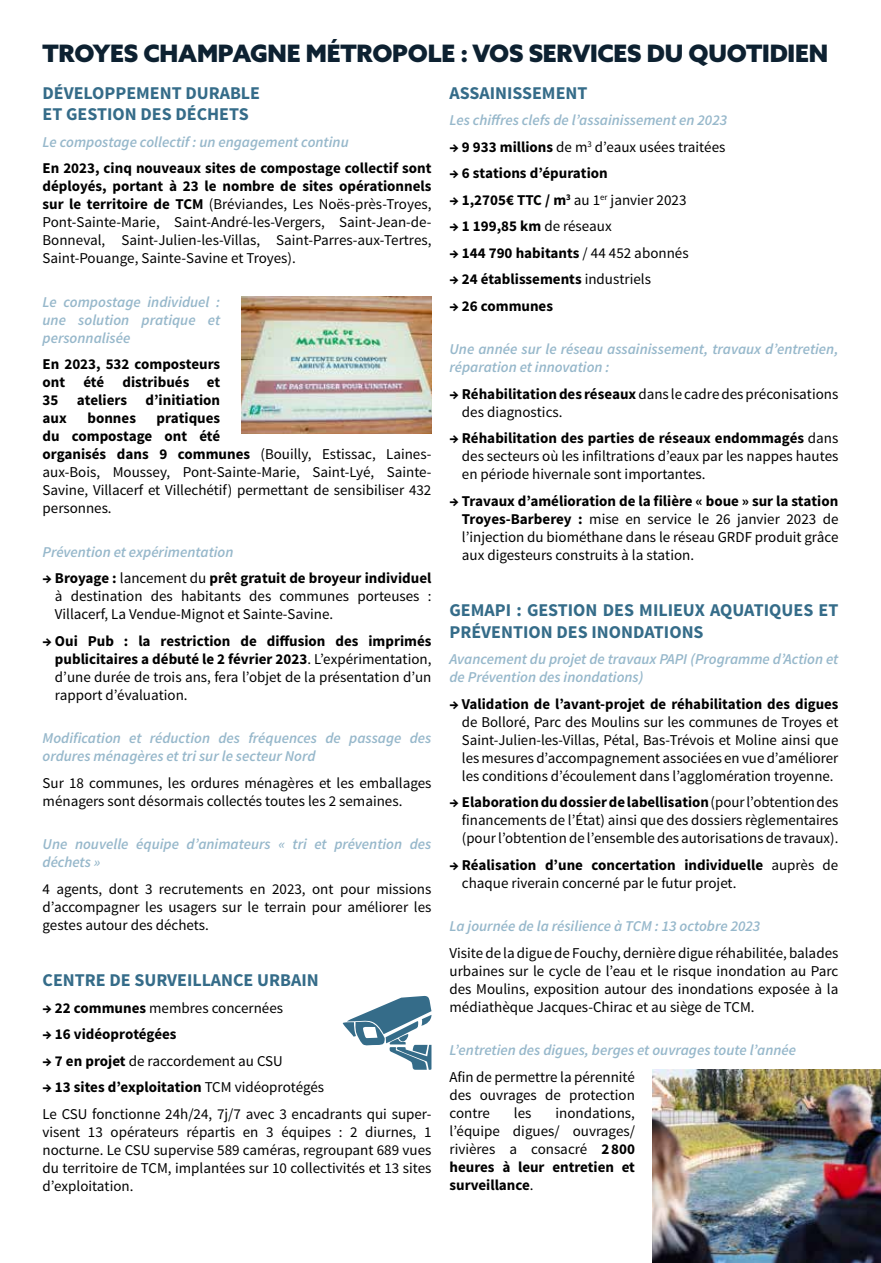
<style>
.page{position:relative;width:881px;height:1263px;background:#fff}
.page>*{position:absolute;margin:0;border:0;box-sizing:border-box;transform-origin:0 0}
.t1{font:900 24px "Azo Sans";letter-spacing:-.01em;color:#0d2131}
.t2{font:700 18px/21.6px "Source Sans Pro";color:#356c89}
.t3{font:15px/18px "Source Sans Pro";color:#000;text-align:justify}
.t4{font:italic 600 15px/18px "Source Sans Pro";color:#97b8cb}
.t5{font:700 15px/18px "Source Sans Pro";color:#000;text-align:justify}
.s1{font-weight:700}
.s2{font-weight:400}
</style>
<div class="page">
<img style="left:652px;top:1070px;width:228px;height:193px">
<img style="left:241px;top:297px;width:190px;height:137px">
<svg style="left:342px;top:996px;width:89px;height:74px"></svg>
<h1 class="t1" style="left:43px;top:37px;width:786px">TROYES CHAMPAGNE MÉTROPOLE : VOS SERVICES DU QUOTIDIEN</h1>
<p class="t2" style="left:43px;top:82px;width:219px">DÉVELOPPEMENT DURABLE<br>ET GESTION DES DÉCHETS</p>
<p class="t4" style="left:43px;top:133px;width:307px">Le compostage collectif : un engagement continu</p>
<p class="t3" style="left:43px;top:159px;width:390px"><span class="s1">En 2023, cinq nouveaux sites de compostage collectif sont déployés, portant à 23 le nombre de sites opérationnels sur le territoire de TCM</span> (Bréviandes, Les Noës-près-Troyes, Pont-Sainte-Marie, Saint-André-les-Vergers, Saint-Jean-de-Bonneval, Saint-Julien-les-Villas, Saint-Parres-aux-Tertres, Saint-Pouange, Sainte-Savine et Troyes).</p>
<p class="t4" style="left:43px;top:293px;width:179px;text-align:justify">Le compostage individuel : une solution pratique et personnalisée</p>
<p class="t5" style="left:43px;top:356px;width:179px">En 2023, 532 composteurs ont été distribués et 35 ateliers d’initiation aux</p>
<p class="t3" style="left:43px;top:409px;width:390px;text-align:left;text-indent:114px"><span class="s1">pratiques<br>du compostage ont été<br>organisés dans 9 communes</span> (Bouilly, Estissac, Laines&shy;aux-Bois, Moussey, Pont-Sainte-Marie, Saint-Lyé, Sainte-Savine, Villacerf et Villechétif) permettant de sensibiliser 432 personnes.</p>
<p class="t4" style="left:43px;top:543px;width:192px">Prévention et expérimentation</p>
<p class="t3" style="left:55px;top:569px;width:378px;text-indent:-12px"><span class="s1">→ Broyage :</span> lancement du <span class="s1">prêt gratuit de broyeur individuel </span>à destination des habitants des communes porteuses :<br>Villacerf, La Vendue-Mignot et Sainte-Savine.</p>
<p class="t3" style="left:55px;top:632px;width:378px;text-indent:-12px"><span class="s1">→ Oui Pub : la restriction de diffusion des imprimés publicitaires a débuté le 2 février 2023</span>. L’expérimentation, d’une durée de trois ans, fera l’objet de la présentation d’un rapport d’évaluation.</p>
<p class="t4" style="left:43px;top:729px;width:390px">Modification et réduction des fréquences de passage des ordures ménagères et tri sur le secteur Nord</p>
<p class="t3" style="left:43px;top:774px;width:390px">Sur 18 communes, les ordures ménagères et les emballages ménagers sont désormais collectés toutes les 2 semaines.</p>
<p class="t4" style="left:43px;top:835px;width:390px">Une nouvelle équipe d’animateurs « tri et prévention des déchets »</p>
<p class="t3" style="left:43px;top:880px;width:390px">4 agents, dont 3 recrutements en 2023, ont pour missions d’accompagner les usagers sur le terrain pour améliorer les gestes autour des déchets.</p>
<p class="t5" style="left:87px;top:410px;width:50px">bonnes</p>
<p class="t2" style="left:43px;top:970px;width:277px">CENTRE DE SURVEILLANCE URBAIN</p>
<p class="t3" style="left:43px;top:999px;width:242px"><span class="s1">→ 22 communes</span> membres concernées</p>
<p class="t5" style="left:43px;top:1026px;width:135px">→ 16 vidéoprotégées</p>
<p class="t3" style="left:43px;top:1052px;width:242px"><span class="s1">→ 7 en projet</span> de raccordement au CSU</p>
<p class="t3" style="left:43px;top:1074px;width:390px;line-height:26.5px"><span class="s1">→ 13 sites d’exploitation</span> TCM vidéoprotégés<br>Le CSU fonctionne 24h/24, 7j/7 avec 3 encadrants qui super-</p>
<p class="t3" style="left:43px;top:1123px;width:390px">visent 13 opérateurs répartis en 3 équipes : 2 diurnes, 1 nocturne. Le CSU supervise 589 caméras, regroupant 689 vues du territoire de TCM, implantées sur 10 collectivités et 13 sites d’exploitation.</p>
<p class="t2" style="left:449px;top:82px;width:139px">ASSAINISSEMENT</p>
<p class="t4" style="left:449px;top:111px;width:279px">Les chiffres clefs de l’assainissement en 2023</p>
<p class="t3" style="left:449px;top:138px;width:277px"><span class="s1">→ 9 933 millions</span> de m<sup>3</sup> d’eaux usées traitées</p>
<p class="t5" style="left:449px;top:165px;width:160px">→ 6 stations d’épuration</p>
<p class="t3" style="left:449px;top:191px;width:238px"><span class="s1">→ 1,2705€ TTC / m</span><sup>3</sup> au 1<sup>er</sup> janvier 2023</p>
<p class="t5" style="left:449px;top:218px;width:164px">→ 1 199,85 km <span class="s2">de réseaux</span></p>
<p class="t5" style="left:449px;top:244px;width:240px">→ 144 790 habitants <span class="s2">/ 44 452 abonnés</span></p>
<p class="t5" style="left:449px;top:271px;width:203px">→ 24 établissements <span class="s2">industriels</span></p>
<p class="t5" style="left:449px;top:297px;width:105px">→ 26 communes</p>
<p class="t4" style="left:449px;top:340px;width:390px">Une année sur le réseau assainissement, travaux d’entretien, réparation et innovation :</p>
<p class="t3" style="left:461px;top:385px;width:378px;text-indent:-12px"><span class="s1">→ Réhabilitation des réseaux</span> dans le cadre des préconisations des diagnostics.</p>
<p class="t3" style="left:461px;top:429px;width:378px;text-indent:-12px"><span class="s1">→ Réhabilitation des parties de réseaux endommagés</span> dans des secteurs où les infiltrations d’eaux par les nappes hautes en période hivernale sont importantes.</p>
<p class="t3" style="left:461px;top:492px;width:378px;text-indent:-12px"><span class="s1">→ Travaux d’amélioration de la filière « boue » sur la station Troyes-Barberey :</span> mise en service le 26 janvier 2023 de l’injection du biométhane dans le réseau GRDF produit grâce aux digesteurs construits à la station.</p>
<p class="t2" style="left:449px;top:600px;width:390px">GEMAPI : GESTION DES MILIEUX AQUATIQUES ET<br>PRÉVENTION DES INONDATIONS</p>
<p class="t4" style="left:449px;top:650px;width:390px">Avancement du projet de travaux PAPI (Programme d’Action et de Prévention des inondations)</p>
<p class="t5" style="left:449px;top:695px;width:390px">→ Validation de l’avant-projet de réhabilitation des digues</p>
<p class="t3" style="left:461px;top:713px;width:378px">de Bolloré, Parc des Moulins sur les communes de Troyes et Saint-Julien-les-Villas, Pétal, Bas-Trévois et Moline ainsi que les mesures d’accompagnement associées en vue d’améliorer les conditions d’écoulement dans l’agglomération troyenne.</p>
<p class="t3" style="left:461px;top:794px;width:378px;text-indent:-12px"><span class="s1">→ Elaboration du dossier de labellisation</span> (pour l’obtention des financements de l’État) ainsi que des dossiers règlementaires (pour l’obtention de l’ensemble des autorisations de travaux).</p>
<p class="t3" style="left:461px;top:856px;width:378px;text-indent:-12px"><span class="s1">→ Réalisation d’une concertation individuelle</span> auprès de chaque riverain concerné par le futur projet.</p>
<p class="t4" style="left:449px;top:917px;width:312px">La journée de la résilience à TCM : 13 octobre 2023</p>
<p class="t3" style="left:449px;top:944px;width:390px">Visite de la digue de Fouchy, dernière digue réhabilitée, balades urbaines sur le cycle de l’eau et le risque inondation au Parc des Moulins, exposition autour des inondations exposée à la médiathèque Jacques-Chirac et au siège de TCM.</p>
<p class="t4" style="left:449px;top:1041px;width:348px">L’entretien des digues, berges et ouvrages toute l’année</p>
<p class="t3" style="left:449px;top:1068px;width:187px">Afin de permettre la pérennité des ouvrages de protection contre</p>
<p class="t3" style="left:449px;top:1104px;width:187px;text-indent:106px">inondations, l’équipe digues/ ouvrages/ rivières a consacré <span class="s1">2800 heures à leur entretien et surveillance</span>.</p>
<p class="t3" style="left:514px;top:1104px;width:19px">les</p>
</div>
